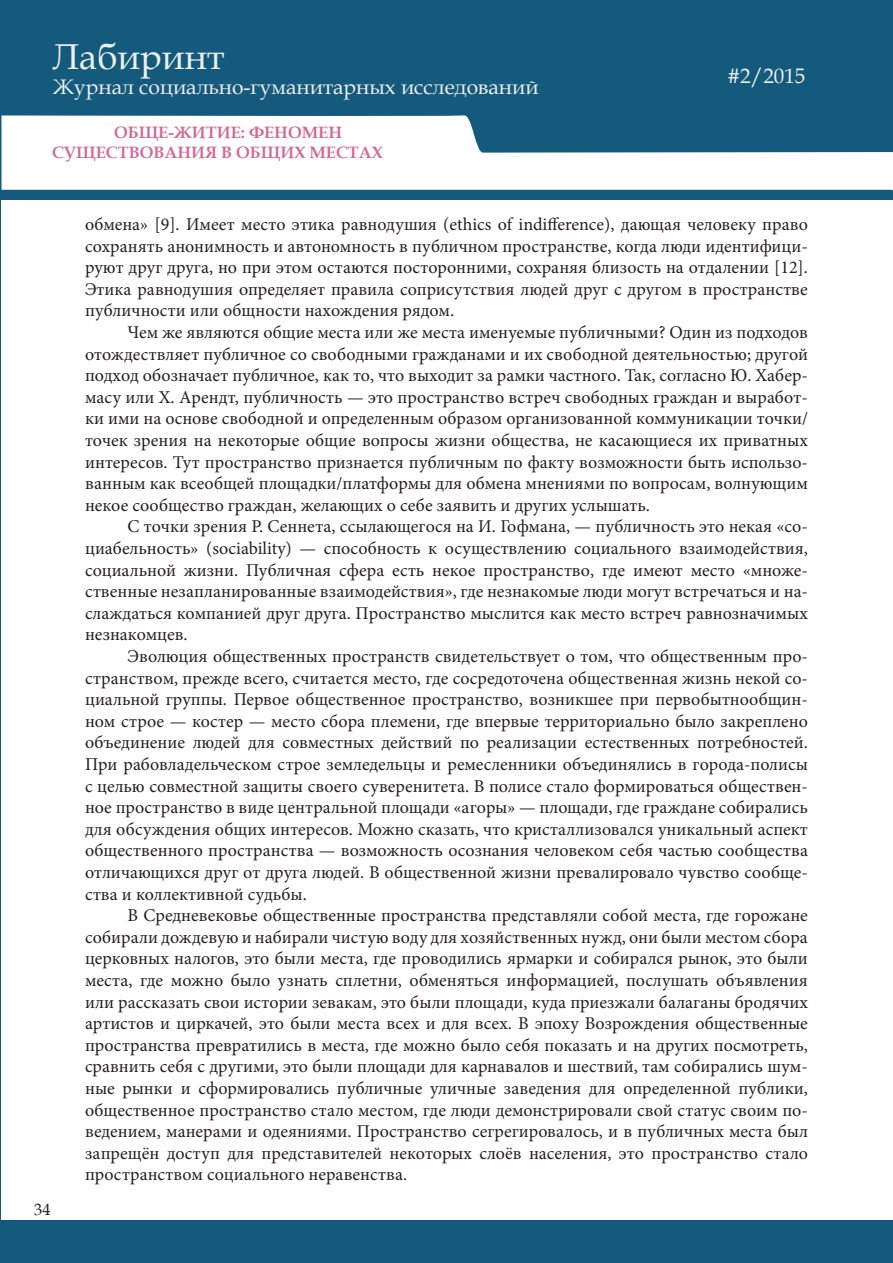
<style>
.page{position:relative;width:893px;height:1263px;background:#fff}
.page>*{position:absolute;margin:0;border:0;box-sizing:border-box;transform-origin:0 0}
.t1{font:36px "Book Antiqua";color:#edefed}
.t2{font:21px "Book Antiqua";color:#edefed}
.t3{font:18px/21.6px "Minion Pro";color:#231f20;text-align:justify}
.t4{font:700 16.5px/19.8px "Book Antiqua";color:#d26b97}
.t5{font:16.5px "Book Antiqua";color:#231f20}
</style>
<div class="page">
<div style="left:1px;top:0;width:892px;height:1262px;background:#145a7d"></div>
<div style="left:2px;top:200px;width:891px;height:1020px;background:#fff"></div>
<svg style="left:2px;top:115px;width:889px;height:75px;fill:#fff"></svg>
<svg style="left:891px;top:152px;width:2px;height:1111px"></svg>
<h1 class="t1" style="left:53px;top:31px;width:173px">Лабиринт</h1>
<p class="t2" style="left:53px;top:72px;width:487px">Журнал социально-гуманитарных исследований</p>
<p class="t4" style="left:52px;top:123px;width:332px;text-indent:62px">ОБЩЕ-ЖИТИЕ: ФЕНОМЕН<br>СУЩЕСТВОВАНИЯ В ОБЩИХ МЕСТАХ</p>
<p class="t2" style="left:727px;top:61px;width:79px">#2/2015</p>
<p class="t2" style="left:740px;top:61px;width:12px">1</p>
<p class="t2" style="left:795px;top:61px;width:12px">4</p>
<p class="t5" style="left:34px;top:1198px;width:18px">34</p>
<p class="t3" style="left:85px;top:213px;width:724px">обмена» [9]. Имеет место этика равнодушия (ethics of indifference), дающая человеку право сохранять анонимность и автономность в публичном пространстве, когда люди идентифици&shy;руют друг друга, но при этом остаются посторонними, сохраняя близость на отдалении [12].<br>Этика равнодушия определяет правила соприсутствия людей друг с другом в пространстве публичности или общности нахождения рядом.</p>
<p class="t3" style="left:85px;top:321px;width:724px;text-indent:43px">Чем же являются общие места или же места именуемые публичными? Один из подходов отождествляет публичное со свободными гражданами и их свободной деятельностью; другой подход обозначает публичное, как то, что выходит за рамки частного. Так, согласно Ю. Хабер&shy;масу или Х. Арендт, публичность — это пространство встреч свободных граждан и выработ&shy;ки ими на основе свободной и определенным образом организованной коммуникации точки/ точек зрения на некоторые общие вопросы жизни общества, не касающиеся их приватных интересов. Тут пространство признается публичным по факту возможности быть использо&shy;ванным как всеобщей площадки/платформы для обмена мнениями по вопросам, волнующим некое сообщество граждан, желающих о себе заявить и других услышать.</p>
<p class="t3" style="left:85px;top:516px;width:724px;text-indent:43px">С точки зрения Р. Сеннета, ссылающегося на И. Гофмана, — публичность это некая «со&shy;циабельность» (sociability) — способность к осуществлению социального взаимодействия, социальной жизни. Публичная сфера есть некое пространство, где имеют место «множе&shy;ственные незапланированные взаимодействия», где незнакомые люди могут встречаться и на&shy;слаждаться компанией друг друга. Пространство мыслится как место встреч равнозначимых незнакомцев.</p>
<p class="t3" style="left:85px;top:645px;width:724px;text-indent:43px">Эволюция общественных пространств свидетельствует о том, что общественным про&shy;странством, прежде всего, считается место, где сосредоточена общественная жизнь некой со&shy;циальной группы. Первое общественное пространство, возникшее при первобытнообщин&shy;ном строе — костер — место сбора племени, где впервые территориально было закреплено объединение людей для совместных действий по реализации естественных потребностей.<br>При рабовладельческом строе земледельцы и ремесленники объединялись в города-полисы с целью совместной защиты своего суверенитета. В полисе стало формироваться обществен&shy;ное пространство в виде центральной площади «агоры» — площади, где граждане собирались для обсуждения общих интересов. Можно сказать, что кристаллизовался уникальный аспект общественного пространства — возможность осознания человеком себя частью сообщества отличающихся друг от друга людей. В общественной жизни превалировало чувство сообще&shy;ства и коллективной судьбы.</p>
<p class="t3" style="left:85px;top:905px;width:724px;text-indent:43px">В Средневековье общественные пространства представляли собой места, где горожане собирали дождевую и набирали чистую воду для хозяйственных нужд, они были местом сбора церковных налогов, это были места, где проводились ярмарки и собирался рынок, это были места, где можно было узнать сплетни, обменяться информацией, послушать объявления или рассказать свои истории зевакам, это были площади, куда приезжали балаганы бродячих артистов и циркачей, это были места всех и для всех. В эпоху Возрождения общественные пространства превратились в места, где можно было себя показать и на других посмотреть, сравнить себя с другими, это были площади для карнавалов и шествий, там собирались шум&shy;ные рынки и сформировались публичные уличные заведения для определенной публики, общественное пространство стало местом, где люди демонстрировали свой статус своим по&shy;ведением, манерами и одеяниями. Пространство сегрегировалось, и в публичных места был запрещён доступ для представителей некоторых слоёв населения, это пространство стало пространством социального неравенства.</p>
</div>
